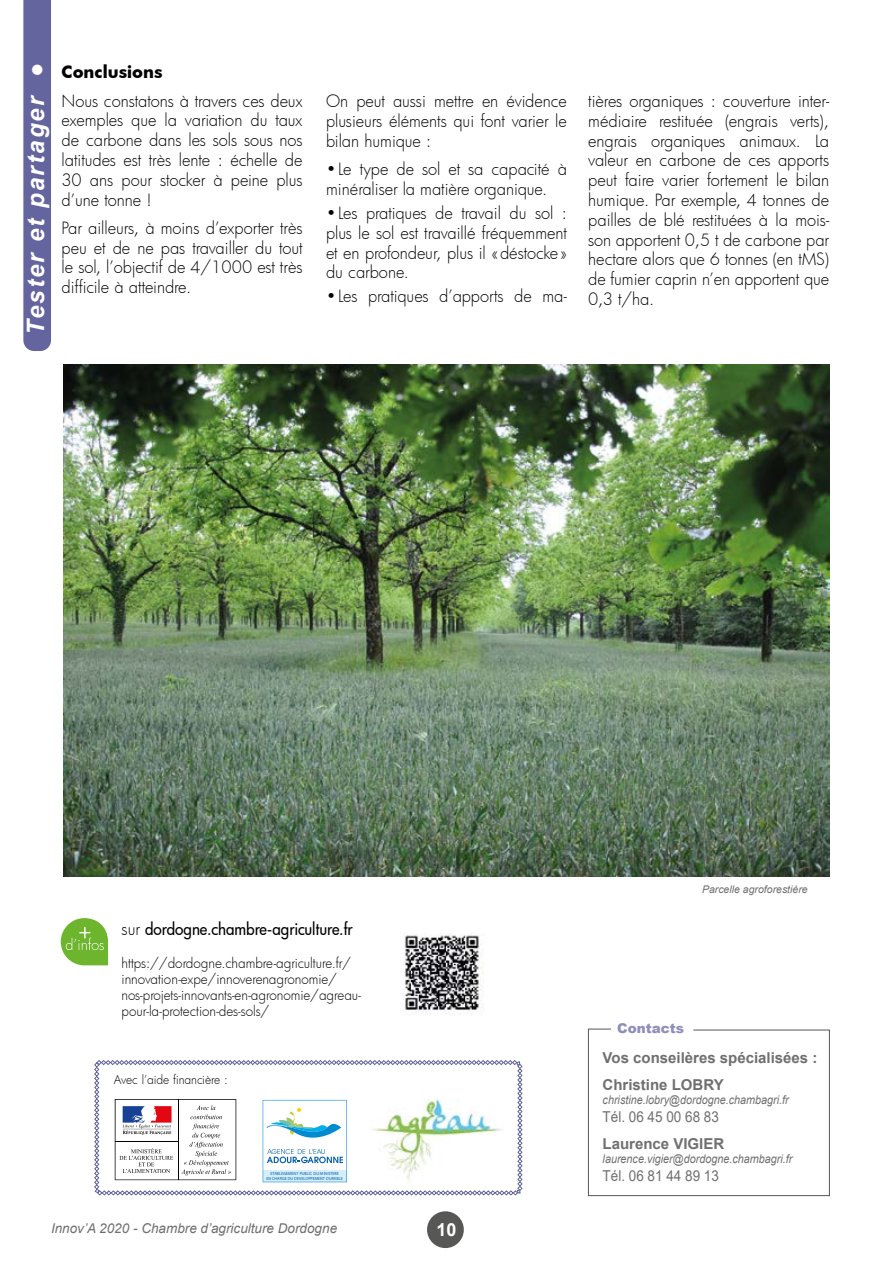
<style>
.page{position:relative;width:893px;height:1263px;background:#fff}
.page>*{position:absolute;margin:0;border:0;box-sizing:border-box;transform-origin:0 0}
.t1{font:italic 700 24px "Arial";letter-spacing:.09em;color:#fff}
.t2{font:700 18px "Arial";color:#fff}
.t3{font:300 16.5px/19.8px "Futura";letter-spacing:-.005em;color:#000;text-align:justify}
.t4{font:500 16.5px "Futura";letter-spacing:-.005em;color:#000;scale:.93 1}
.t5{font:700 16.5px "Futura";color:#000}
.t6{font:700 15px "Arial";color:#706f6f}
.t7{font:15px "Arial";color:#706f6f;scale:.9 1}
.t8{font:300 13.5px/16.2px "Futura";letter-spacing:-.005em;color:#000}
.t9{font:italic 13.5px "Arial";color:#706f6f}
.t10{font:900 13.5px "Arial";color:#8f8dbc}
.t11{font:italic 12px "Arial";color:#706f6f;scale:.9 1}
.t12{font:300 12px "Futura";letter-spacing:-.005em;color:#000}
.t13{font:italic 10.5px "Arial";color:#706f6f}
.t14{font:4.5px/4.9px "Myriad Pro";color:#0060ac;text-align:center;scale:.93 1}
.s1{font-weight:300}
</style>
<div class="page">
<div style="left:427px;top:1211px;width:37px;height:37px;background:#575756;border-radius:50%"></div>
<svg style="left:23px;top:0;width:28px;height:351px;background:#6868a2"></svg>
<svg style="left:588px;top:1029px;width:242px;height:167px"></svg>
<svg style="left:61px;top:918px;width:47px;height:47px;background:#89c356"></svg>
<img style="left:403px;top:933px;width:81px;height:82px">
<img style="left:64px;top:365px;width:765px;height:512px">
<svg style="left:94px;top:1060px;width:428px;height:135px"></svg>
<hr style="left:178px;top:1099px;width:1px;height:80px;background:#000">
<h1 class="t1" style="left:20px;top:335px;width:274px;rotate:-90deg">Tester et partager ●</h1>
<p class="t5" style="left:62px;top:60px;width:102px">Conclusions</p>
<p class="t3" style="left:62px;top:90px;width:242px">Nous constatons à travers ces deux exemples que la variation du taux de carbone dans les sols sous nos latitudes est très lente : échelle de 30 ans pour stocker à peine plus d’une tonne !</p>
<p class="t3" style="left:62px;top:218px;width:242px">Par ailleurs, à moins d’exporter très peu et de ne pas travailler du tout le sol, l’objectif de 4/1000 est très difficile à atteindre.</p>
<p class="t3" style="left:326px;top:91px;width:242px">On peut aussi mettre en évidence plusieurs éléments qui font varier le bilan humique :</p>
<p class="t3" style="left:326px;top:159px;width:242px">•Le type de sol et sa capacité à minéraliser la matière organique.</p>
<p class="t3" style="left:326px;top:203px;width:242px">•Les pratiques de travail du sol : plus le sol est travaillé fréquemment et en profondeur, plus il «déstocke» du carbone.</p>
<p class="t3" style="left:326px;top:286px;width:242px">•Les pratiques d’apports de ma-</p>
<p class="t3" style="left:588px;top:91px;width:242px">tières organiques : couverture inter&shy;médiaire restituée (engrais verts), engrais organiques animaux. La valeur en carbone de ces apports peut faire varier fortement le bilan humique. Par exemple, 4 tonnes de pailles de blé restituées à la mois&shy;son apportent 0,5 t de carbone par hectare alors que 6 tonnes (en tMS) de fumier caprin n’en apportent que 0,3 t/ha.</p>
<p class="t4" style="left:122px;top:917px;width:250px"><span class="s1">sur</span> dordogne.chambre-agriculture.fr</p>
<p class="t8" style="left:122px;top:954px;width:241px">https://dordogne.chambre-agriculture.fr/ innovation-expe/innoverenagronomie/ nos-projets-innovants-en-agronomie/agreau&shy;pour-la-protection-des-sols/</p>
<p class="t12" style="left:114px;top:1071px;width:115px">Avec l’aide financière :</p>
<p class="t14" style="left:267px;top:1171px;width:83px">ETABLISSEMENT PUBLIC DU MINISTERE<br>EN CHARGE DU DEVELOPPEMENT DURABLE</p>
<p class="t9" style="left:51px;top:1220px;width:288px">Innov’A 2020 - Chambre d’agriculture Dordogne</p>
<p class="t2" style="left:436px;top:1217px;width:22px">10</p>
<p class="t13" style="left:702px;top:882px;width:107px">Parcelle agroforestière</p>
<p class="t10" style="left:617px;top:1019px;width:68px">Contacts</p>
<p class="t6" style="left:603px;top:1047px;width:216px">Vos conseilères spécialisées :</p>
<p class="t6" style="left:603px;top:1074px;width:123px">Christine LOBRY</p>
<p class="t11" style="left:603px;top:1092px;width:208px">christine.lobry@dordogne.chambagri.fr</p>
<p class="t7" style="left:603px;top:1106px;width:131px">Tél. 06 45 00 68 83</p>
<p class="t6" style="left:603px;top:1133px;width:123px">Laurence VIGIER</p>
<p class="t11" style="left:603px;top:1151px;width:212px">laurence.vigier@dordogne.chambagri.fr</p>
<p class="t7" style="left:603px;top:1165px;width:131px">Tél. 06 81 44 89 13</p>
</div>
